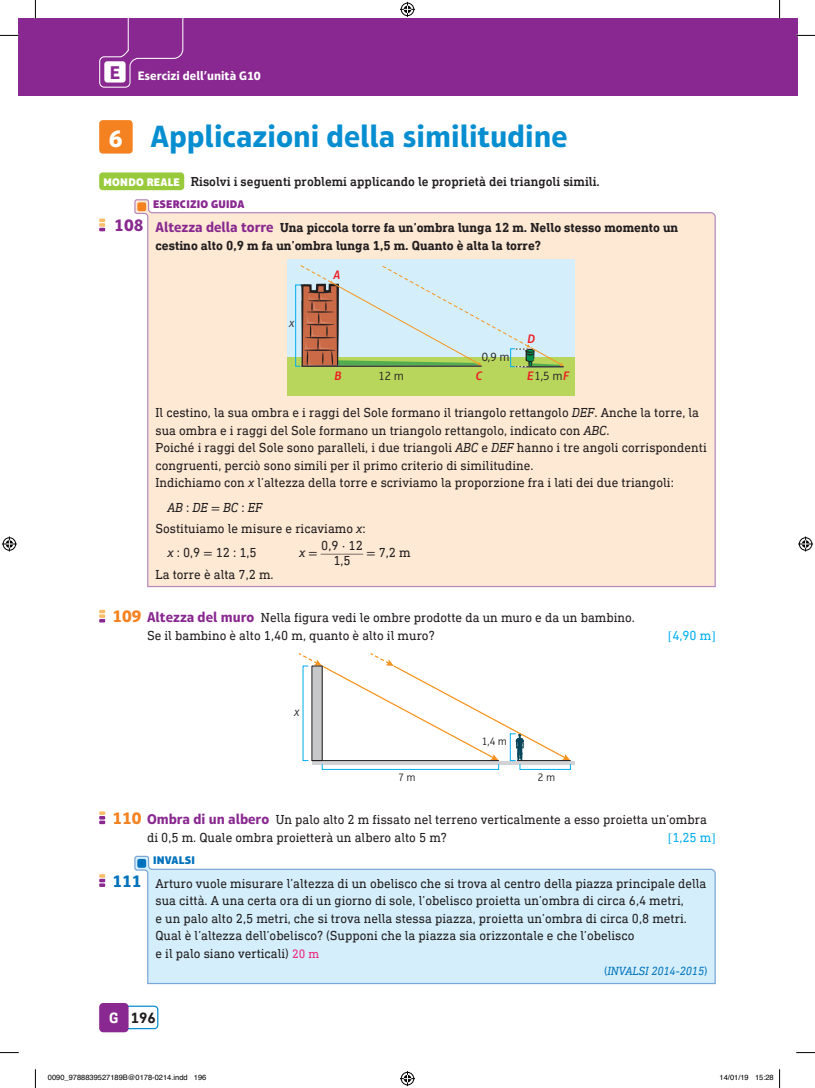
<style>
.page{position:relative;width:815px;height:1088px;background:#fff}
.page>*{position:absolute;margin:0;border:0;box-sizing:border-box;transform-origin:0 0}
.t1{font:700 31.25px "Aptifer Sans LT Pro";color:#068ed0}
.t2{font:700 17.5px "Aptifer Sans LT Pro";color:#892890}
.t3{font:700 17.5px "Aptifer Sans LT Pro";color:#0072bc}
.t4{font:700 15px "DIN Next Slab Pro";color:#231f20}
.t5{font:13.12px/17.5px "DIN Next Slab Pro";color:#231f20}
.t6{font:700 13.12px/17.5px "DIN Next Slab Pro";color:#231f20}
.t7{font:500 13.12px "DIN Next Slab Pro";color:#231f20}
.t8{font:13.12px "DIN Next Slab Pro";color:#00aeef}
.t9{font:700 12.5px "Aptifer Sans LT Pro";color:#fff}
.t10{font:300 12.5px "Aptifer Sans LT Pro";color:#231f20}
.t11{font:italic 600 12.5px "Aptifer Sans LT Pro";color:#ee1d23}
.t12{font:italic 300 12.5px "Aptifer Sans LT Pro";color:#231f20}
.t13{font:italic 11.88px "DIN Next Slab Pro";letter-spacing:-.005em;color:#0072bc}
.t14{font:900 11.25px "Aptifer Sans LT Pro";letter-spacing:.025em;color:#892890}
.t15{font:300 11.25px "Aptifer Sans LT Pro";color:#231f20}
.t16{font:900 11.25px "Aptifer Sans LT Pro";letter-spacing:.025em;color:#0072bc}
.t17{font:11.12px "STIX General";color:#231f20;scale:1.28 1}
.t18{font:7.5px "Helvetica";color:#000}
.s1{font-size:18.75px;color:#892890}
.s2{font-size:25px;color:#fff}
.s3{font-family:"Aptifer Sans LT Pro";font-weight:900;font-size:11.25px;color:#fff}
.s4{font-family:"Aptifer Sans LT Pro";font-size:14.38px;color:#892890}
.s5{font-weight:600;font-style:italic;color:#ee1d23}
.s6{font-style:italic}
.s7{font-family:"STIX General"}
.s8{font-family:"DIN Next Slab Pro";font-style:italic;font-size:13.12px}
.s9{font-size:13.12px}
.s10{font-family:"Aptifer Sans LT Pro";font-weight:700;font-size:17.5px;color:#f58220}
.s11{font-family:"Aptifer Sans LT Pro";font-weight:700;font-size:14.38px;color:#892890}
.s12{font-size:12.25px;color:#ee227d}
.s13{font-style:normal}
.s14{color:#fff}
</style>
<div class="page">
<div style="left:18px;top:18px;width:761px;height:78px;background:#892890"></div>
<div style="left:779px;top:18px;width:18px;height:78px;background:#892890"></div>
<div style="left:121px;top:1005px;width:37px;height:24px;border:1px solid #068ed0;border-radius:4px"></div>
<div style="left:99px;top:1003px;width:30px;height:29px;background:#892890;border-radius:4px"></div>
<div style="left:99px;top:120px;width:34px;height:34px;background:#f58220;border-radius:4px"></div>
<div style="left:99px;top:172px;width:85px;height:18px;background:#99ca3b;border-radius:4px"></div>
<svg style="left:134px;top:199px;width:582px;height:389px;background:#f3e6d3"></svg>
<div style="left:137px;top:202px;width:9px;height:9px;background:#f58220;border-radius:2px"></div>
<svg style="left:99px;top:219px;width:6px;height:12px"></svg>
<hr style="left:312px;top:760px;width:263px;height:4px;background:#d1d2d4">
<svg style="left:298px;top:653px;width:272px;height:107px"></svg>
<div style="left:312px;top:666px;width:10px;height:94px;background:#c7c8ca"></div>
<div style="left:322px;top:764px;width:177px;height:6px;border:1px solid #00aeef"></div>
<div style="left:520px;top:764px;width:51px;height:6px;border:1px solid #00aeef"></div>
<hr style="left:517px;top:760px;width:53px;height:1px;background:#231f20">
<hr style="left:312px;top:760px;width:187px;height:1px;background:#231f20">
<div style="left:510px;top:733px;width:6px;height:28px;border:1px solid #00aeef"></div>
<svg style="left:134px;top:855px;width:582px;height:130px;background:#d7effa"></svg>
<div style="left:137px;top:859px;width:9px;height:9px;background:#0072bc;border-radius:2px"></div>
<svg style="left:99px;top:874px;width:6px;height:13px"></svg>
<svg style="left:99px;top:610px;width:6px;height:12px"></svg>
<svg style="left:99px;top:811px;width:6px;height:13px"></svg>
<svg style="left:99px;top:18px;width:85px;height:70px"></svg>
<div style="left:104px;top:61px;width:22px;height:22px;background:#fff;border-radius:3px"></div>
<svg style="left:0;top:35px;width:19px;height:1px"></svg>
<svg style="left:796px;top:35px;width:19px;height:1px"></svg>
<svg style="left:0;top:1052px;width:19px;height:1px"></svg>
<svg style="left:796px;top:1052px;width:19px;height:1px"></svg>
<svg style="left:35px;top:0;width:1px;height:19px"></svg>
<svg style="left:35px;top:1069px;width:1px;height:19px"></svg>
<svg style="left:779px;top:0;width:1px;height:19px"></svg>
<svg style="left:400px;top:2px;width:15px;height:15px"></svg>
<svg style="left:400px;top:1071px;width:15px;height:15px"></svg>
<svg style="left:2px;top:536px;width:15px;height:15px"></svg>
<svg style="left:798px;top:536px;width:15px;height:15px"></svg>
<svg style="left:779px;top:1069px;width:1px;height:19px"></svg>
<p class="t9" style="left:110px;top:68px;width:153px"><span class="s1">E</span> Esercizi dell’unità G10</p>
<h1 class="t1" style="left:109px;top:118px;width:460px"><span class="s2">6</span> Applicazioni della similitudine</h1>
<p class="t7" style="left:104px;top:174px;width:498px"><span class="s3">MONDO REALE</span> Risolvi i seguenti problemi applicando le proprietà dei triangoli simili.</p>
<p class="t14" style="left:153px;top:197px;width:93px">ESERCIZIO GUIDA</p>
<p class="t6" style="left:155px;top:219px;width:524px"><span class="s4">Altezza della torre</span> Una piccola torre fa un’ombra lunga 12 m. Nello stesso momento un cestino alto 0,9 m fa un’ombra lunga 1,5 m. Quanto è alta la torre?</p>
<h2 class="t2" style="left:114px;top:215px;width:31px">108</h2>
<p class="t12" style="left:289px;top:316px;width:7px">x</p>
<p class="t11" style="left:334px;top:268px;width:8px">A</p>
<p class="t10" style="left:482px;top:350px;width:30px">0,9 m</p>
<p class="t11" style="left:334px;top:368px;width:9px">B</p>
<p class="t10" style="left:378px;top:368px;width:27px">12 m</p>
<p class="t11" style="left:476px;top:368px;width:8px">C</p>
<p class="t11" style="left:527px;top:331px;width:9px">D</p>
<p class="t10" style="left:527px;top:368px;width:43px"><span class="s5">E</span>1,5 m<span class="s5">F</span></p>
<p class="t5" style="left:155px;top:404px;width:553px">Il cestino, la sua ombra e i raggi del Sole formano il triangolo rettangolo <span class="s6">DEF</span>. Anche la torre, la sua ombra e i raggi del Sole formano un triangolo rettangolo, indicato con <span class="s6">ABC</span>.<br>Poiché i raggi del Sole sono paralleli, i due triangoli <span class="s6">ABC</span> e <span class="s6">DEF</span> hanno i tre angoli corrispondenti congruenti, perciò sono simili per il primo criterio di similitudine.<br>Indichiamo con <span class="s6">x</span> l’altezza della torre e scriviamo la proporzione fra i lati dei due triangoli:</p>
<p class="t5" style="left:155px;top:497px;width:212px;line-height:21px;text-indent:12px"><span class="s6">AB</span> : <span class="s6">DE</span> <span class="s7">=</span> <span class="s6">BC</span> : <span class="s6">EF<br></span>Sostituiamo le misure e ricaviamo <span class="s6">x</span>:</p>
<p class="t5" style="left:167px;top:544px;width:91px"><span class="s6">x</span> : 0,9 <span class="s7">=</span> 12 : 1,5</p>
<p class="t17" style="left:299px;top:542px;width:52px"><span class="s8">x</span> <span class="s9">=</span> ______</p>
<p class="t5" style="left:321px;top:538px;width:43px;line-height:14.6px;text-align:center">0,9 <span class="s7">⋅</span> 12<br>1,5</p>
<p class="t5" style="left:366px;top:544px;width:46px"><span class="s7">=</span> 7,2 m</p>
<p class="t5" style="left:155px;top:565px;width:120px">La torre è alta 7,2 m.</p>
<p class="t5" style="left:147px;top:609px;width:489px;text-indent:-35px"><span class="s10">109</span> <span class="s11">Altezza del muro</span> Nella figura vedi le ombre prodotte da un muro e da un bambino.<br>Se il bambino è alto 1,40 m, quanto è alto il muro?</p>
<p class="t12" style="left:294px;top:705px;width:7px">x</p>
<p class="t15" style="left:482px;top:735px;width:27px">1,4 m</p>
<p class="t15" style="left:398px;top:770px;width:19px">7 m</p>
<p class="t15" style="left:538px;top:770px;width:19px">2 m</p>
<p class="t8" style="left:668px;top:628px;width:49px"><span class="s7">[</span>4,90 m<span class="s7">]</span></p>
<p class="t5" style="left:147px;top:810px;width:561px;text-indent:-35px"><span class="s10">110</span> <span class="s11">Ombra di un albero</span> Un palo alto 2 m fissato nel terreno verticalmente a esso proietta un’ombra di 0,5 m. Quale ombra proietterà un albero alto 5 m?</p>
<p class="t8" style="left:668px;top:829px;width:49px"><span class="s7">[</span>1,25 m<span class="s7">]</span></p>
<h2 class="t3" style="left:113px;top:870px;width:31px">111</h2>
<p class="t16" style="left:153px;top:853px;width:43px">INVALSI</p>
<p class="t5" style="left:155px;top:874px;width:552px">Arturo vuole misurare l’altezza di un obelisco che si trova al centro della piazza principale della sua città. A una certa ora di un giorno di sole, l’obelisco proietta un’ombra di circa 6,4 metri,<br>e un palo alto 2,5 metri, che si trova nella stessa piazza, proietta un’ombra di circa 0,8 metri.<br>Qual è l’altezza dell’obelisco? (Supponi che la piazza sia orizzontale e che l’obelisco<br>e il palo siano verticali) <span class="s12">20 m</span></p>
<p class="t13" style="left:604px;top:964px;width:105px"><span class="s13">(</span>INVALSI 2014-2015<span class="s13">)</span></p>
<p class="t4" style="left:109px;top:1009px;width:48px"><span class="s14">G</span> 196</p>
<p class="t18" style="left:48px;top:1072px;width:160px">0090_9788839527189B@0178-0214.indd 196</p>
<p class="t18" style="left:719px;top:1072px;width:56px">14/01/19 15:28</p>
</div>
